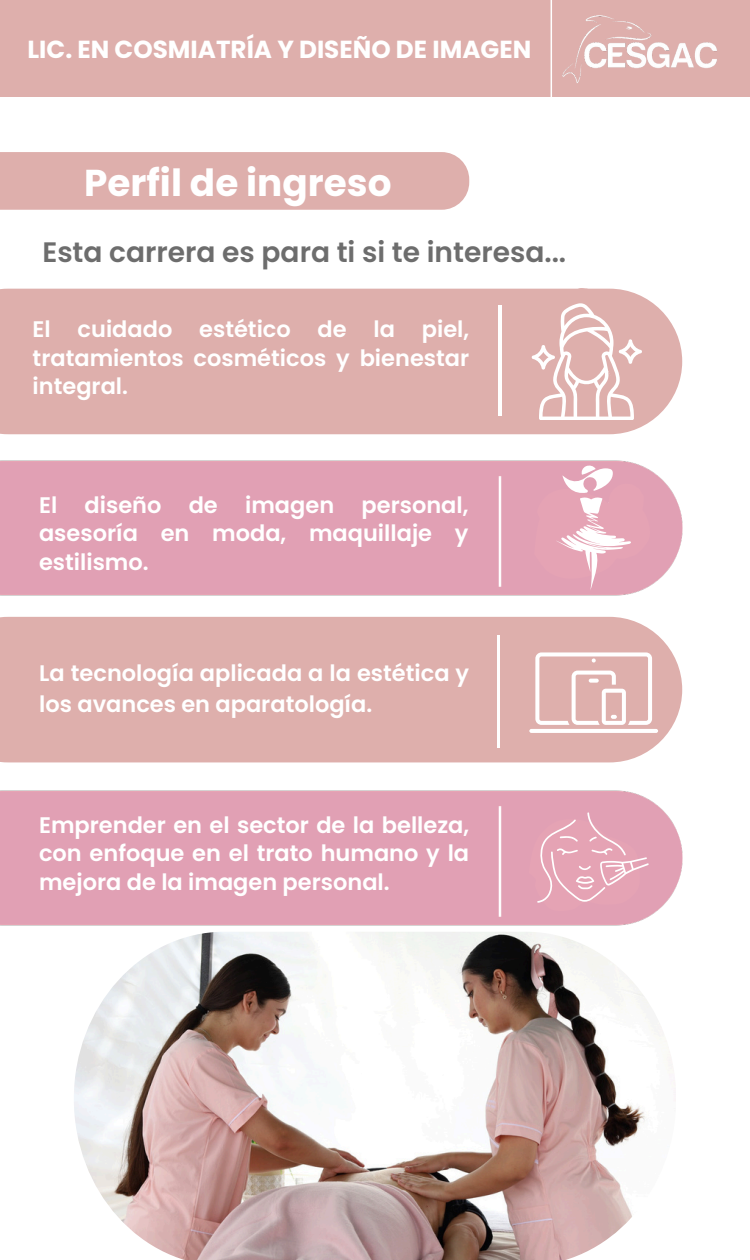
<style>
.page{position:relative;width:750px;height:1260px;background:#fff}
.page>*{position:absolute;margin:0;border:0;box-sizing:border-box;transform-origin:0 0}
.t1{font:700 37.4px "Poppins";color:#fff}
.t2{font:600 28px "Poppins";color:#6d6d6d}
.t3{font:700 24.6px "Poppins";color:#fff}
.t4{font:600 22.4px/28.4px "Poppins";color:#fff;text-align:justify}
</style>
<div class="page">
<div style="left:0;top:152px;width:469px;height:58px;background:#deafac"></div>
<div style="left:0;top:460px;width:683px;height:136px;background:#e1a0b4"></div>
<div style="left:0;top:617px;width:682px;height:145px;background:#deafac"></div>
<hr style="left:497px;top:635px;width:3px;height:113px;background:#fff">
<div style="left:0;top:289px;width:682px;height:145px;background:#deafac"></div>
<hr style="left:499px;top:306px;width:2px;height:110px;background:#fff">
<div style="left:0;top:790px;width:683px;height:136px;background:#e1a0b4"></div>
<img style="left:74px;top:932px;width:587px;height:328px">
<svg style="left:531px;top:288px;width:111px;height:134px"></svg>
<svg style="left:534px;top:465px;width:116px;height:126px;background:#e7afbe"></svg>
<svg style="left:528px;top:648px;width:142px;height:91px"></svg>
<svg style="left:529px;top:812px;width:119px;height:99px;background:#e5a9ba"></svg>
<div style="left:0;top:0;width:750px;height:97px;background:#deafac"></div>
<img style="left:562px;top:15px;width:155px;height:68px">
<hr style="left:551px;top:0;width:1px;height:104px;background:#fff">
<p class="t3" style="left:28px;top:32px;width:505px">LIC. EN COSMIATRÍA Y DISEÑO DE IMAGEN</p>
<p class="t1" style="left:84px;top:157px;width:309px">Perfil de ingreso</p>
<p class="t2" style="left:42px;top:232px;width:525px">Esta carrera es para ti si te interesa...</p>
<h1 class="t4" style="left:33px;top:315px;width:438px">El cuidado estético de la piel, tratamientos cosméticos y bienestar integral.</h1>
<p class="t4" style="left:39px;top:491px;width:431px">El diseño de imagen personal, asesoría en moda, maquillaje y estilismo.</p>
<h3 class="t4" style="left:39px;top:657px;width:431px;line-height:31.6px">La tecnología aplicada a la estética y los avances en aparatología.</h3>
<h2 class="t4" style="left:39px;top:811px;width:432px">Emprender en el sector de la belleza, con enfoque en el trato humano y la mejora de la imagen personal.</h2>
</div>
